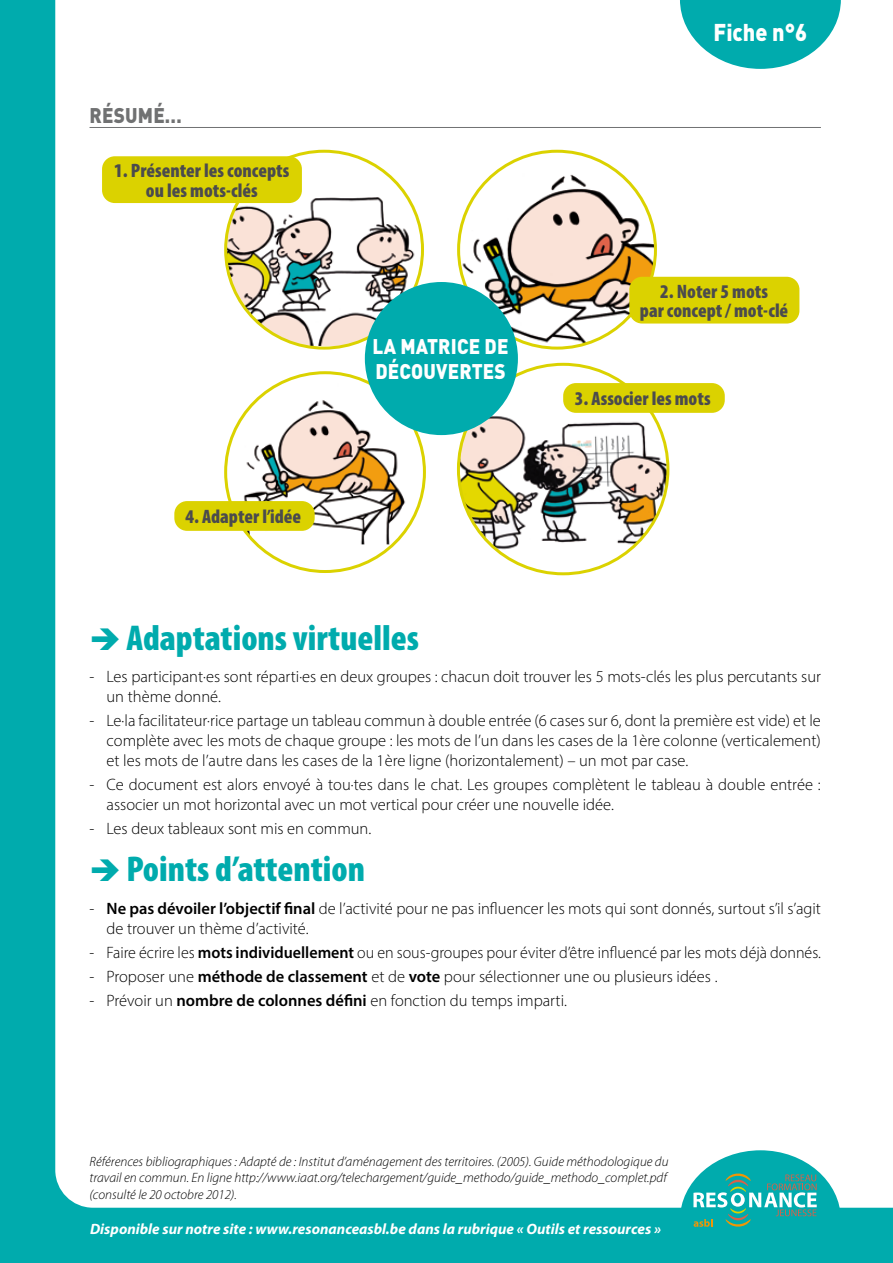
<style>
.page{position:relative;width:893px;height:1263px;background:#00abad}
.page>*{position:absolute;margin:0;border:0;box-sizing:border-box;transform-origin:0 0}
.t1{font:900 condensed 36px "Myriad Pro";color:#00abad}
.t2{font:900 24px "DINOT";color:#fff;scale:.9 1}
.t3{font:900 21px/25.2px "DINOT";letter-spacing:.01em;color:#fff;scale:.9 1}
.t4{font:900 21px "DINOT";letter-spacing:.01em;color:#707172;scale:.9 1}
.t5{font:900 condensed 19.5px/19.5px "Myriad Pro";color:#4b4b4d;text-align:center}
.t6{font:300 16.5px/19.8px "Myriad Pro";color:#000}
.t7{font:italic 700 15px "Myriad Pro";color:#fff}
.t8{font:italic 300 13.5px/16.2px "Myriad Pro";color:#000}
.s1{font-weight:600}
</style>
<div class="page">
<div style="left:55px;top:0;width:838px;height:1208px;background:#fff"></div>
<hr style="left:90px;top:127px;width:731px;height:1px;background:#707172">
<svg style="left:680px;top:0;width:161px;height:69px"></svg>
<svg style="left:680px;top:1150px;width:161px;height:77px"></svg>
<img style="left:226px;top:155px;width:196px;height:191px">
<img style="left:458px;top:386px;width:210px;height:169px">
<img style="left:226px;top:373px;width:191px;height:171px">
<img style="left:459px;top:151px;width:196px;height:197px;border-radius:98px">
<div style="left:174px;top:501px;width:141px;height:30px;background:#dbd200;border-radius:13px"></div>
<div style="left:365px;top:282px;width:153px;height:153px;background:#00abad;border-radius:50%"></div>
<div style="left:629px;top:277px;width:170px;height:47px;background:#dbd200;border-radius:13px"></div>
<div style="left:563px;top:383px;width:162px;height:30px;background:#dbd200;border-radius:13px"></div>
<div style="left:102px;top:156px;width:200px;height:47px;background:#dbd200;border-radius:13px"></div>
<p class="t4" style="left:90px;top:101px;width:104px">RÉSUMÉ…</p>
<p class="t5" style="left:114px;top:160px;width:176px">1. Présenter les concepts ou les mots-clés</p>
<p class="t5" style="left:185px;top:506px;width:117px">4. Adapter l’idée</p>
<h2 class="t2" style="left:713px;top:16px;width:106px">Fiche n°6</h2>
<p class="t3" style="left:373px;top:333px;width:153px">LA MATRICE DE<br>DÉCOUVERTES</p>
<p class="t5" style="left:640px;top:281px;width:150px">2. Noter 5 mots<br>par concept / mot-clé</p>
<p class="t5" style="left:575px;top:388px;width:137px">3. Associer les mots</p>
<h1 class="t1" style="left:90px;top:615px;width:331px">➔ Adaptations virtuelles</h1>
<p class="t6" style="left:107px;top:667px;width:716px;text-indent:-17px">- Les participant·es sont réparti·es en deux groupes : chacun doit trouver les 5 mots-clés les plus percutants sur un thème donné.</p>
<p class="t6" style="left:107px;top:711px;width:716px;text-align:justify;text-indent:-17px">- Le·la facilitateur·rice partage un tableau commun à double entrée (6 cases sur 6, dont la première est vide) et le complète avec les mots de chaque groupe : les mots de l’un dans les cases de la 1ère colonne (verticalement) et les mots de l’autre dans les cases de la 1ère ligne (horizontalement) – un mot par case.</p>
<p class="t6" style="left:107px;top:774px;width:716px;text-indent:-17px">- Ce document est alors envoyé à tou·tes dans le chat. Les groupes complètent le tableau à double entrée : associer un mot horizontal avec un mot vertical pour créer une nouvelle idée.</p>
<p class="t6" style="left:90px;top:818px;width:283px">- Les deux tableaux sont mis en commun.</p>
<h1 class="t1" style="left:90px;top:846px;width:277px">➔ Points d’attention</h1>
<p class="t6" style="left:107px;top:898px;width:716px;text-indent:-17px">- <span class="s1">Ne pas dévoiler l’objectif final</span> de l’activité pour ne pas influencer les mots qui sont donnés, surtout s’il s’agit de trouver un thème d’activité.</p>
<p class="t6" style="left:90px;top:942px;width:733px">- Faire écrire les <span class="s1">mots individuellement</span> ou en sous-groupes pour éviter d’être influencé par les mots déjà donnés.</p>
<p class="t6" style="left:90px;top:966px;width:630px">- Proposer une <span class="s1">méthode de classement</span> et de <span class="s1">vote</span> pour sélectionner une ou plusieurs idées .</p>
<p class="t6" style="left:90px;top:990px;width:479px">- Prévoir un <span class="s1">nombre de colonnes défini</span> en fonction du temps imparti.</p>
<p class="t8" style="left:90px;top:1153px;width:581px">Références bibliographiques : Adapté de : Institut d’aménagement des territoires. (2005). Guide méthodologique du travail en commun. En ligne http://www.iaat.org/telechargement/guide_methodo/guide_methodo_complet.pdf (consulté le 20 octobre 2012).</p>
<p class="t7" style="left:90px;top:1219px;width:572px">Disponible sur notre site : www.resonanceasbl.be dans la rubrique « Outils et ressources »</p>
</div>
